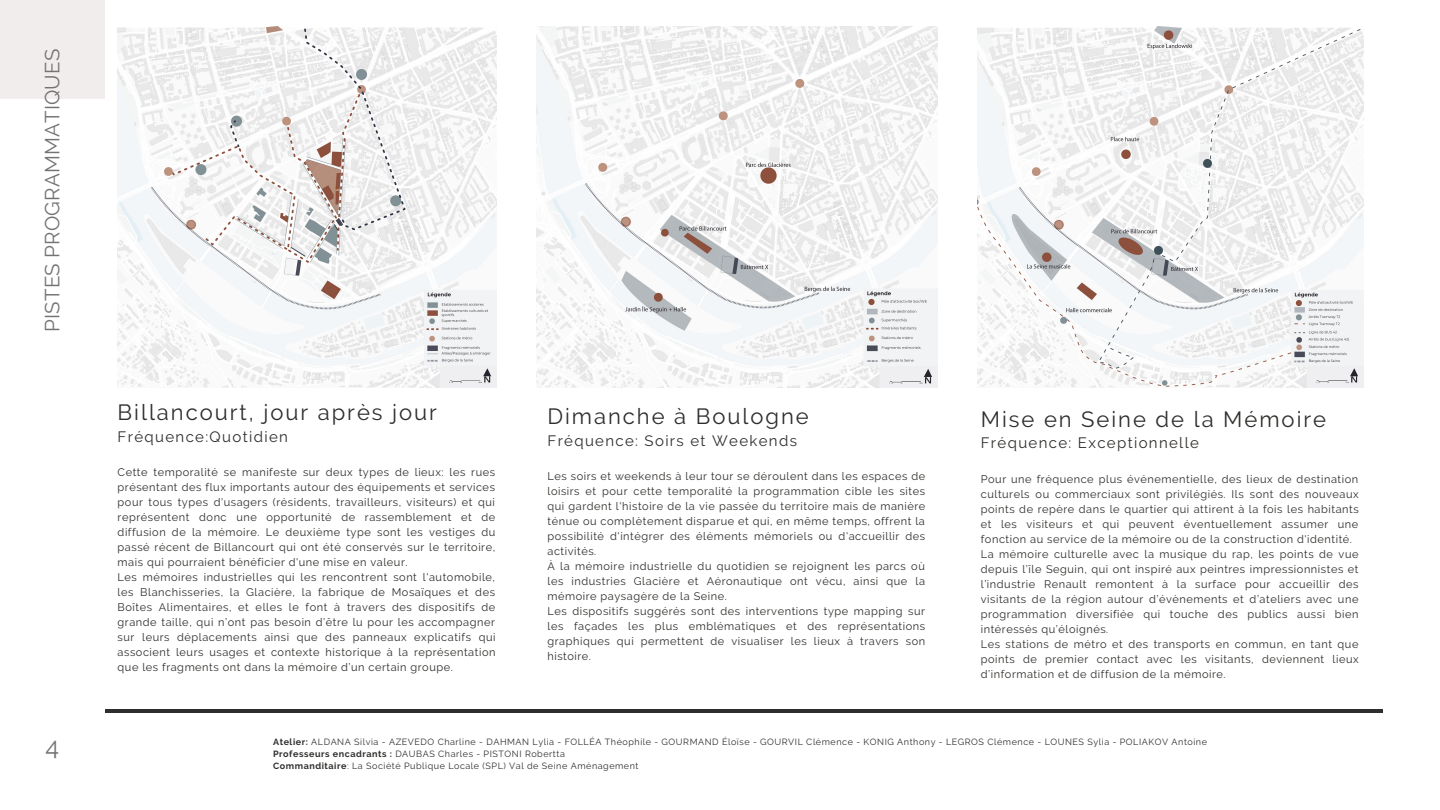
<style>
.page{position:relative;width:1440px;height:810px;background:#fff}
.page>*{position:absolute;margin:0;border:0;box-sizing:border-box;transform-origin:0 0}
.t1{font:25px "Raleway";color:#737373}
.t2{font:22px "Raleway";letter-spacing:.09em;color:#302e2c}
.t3{font:20.4px "Raleway";letter-spacing:.01em;color:#737373}
.t4{font:15px "Raleway";letter-spacing:.09em;color:#302e2c}
.t5{font:11px/15px "Raleway";letter-spacing:.05em;color:#302e2c}
.t6{font:9px/12px "Raleway";letter-spacing:.06em;color:#302e2c}
.s1{font-weight:700}
</style>
<div class="page">
<hr style="left:105px;top:709px;width:1278px;height:4px;background:#302e2c">
<img style="left:118px;top:26px;width:378px;height:362px">
<img style="left:537px;top:26px;width:400px;height:362px">
<img style="left:977px;top:26px;width:387px;height:362px">
<div style="left:0;top:0;width:105px;height:99px;background:#f2eded"></div>
<h3 class="t3" style="left:40px;top:332px;width:284px;rotate:-90deg">PISTES PROGRAMMATIQUES</h3>
<h1 class="t1" style="left:46px;top:731px;width:15px">4</h1>
<h2 class="t2" style="left:118px;top:400px;width:321px">Billancourt, jour après jour</h2>
<h3 class="t4" style="left:118px;top:428px;width:172px">Fréquence:Quotidien</h3>
<p class="t5" style="left:118px;top:465px;width:379px">Cette temporalité se manifeste sur deux types de lieux: les rues présentant des flux importants autour des équipements et services pour tous types d'usagers (résidents, travailleurs, visiteurs) et qui représentent donc une opportunité de rassemblement et de diffusion de la mémoire. Le deuxième type sont les vestiges du passé récent de Billancourt qui ont été conservés sur le territoire, mais qui pourraient bénéficier d'une mise en valeur.<br>Les mémoires industrielles qui les rencontrent sont l'automobile, les Blanchisseries, la Glacière, la fabrique de Mosaïques et des Boîtes Alimentaires, et elles le font à travers des dispositifs de grande taille, qui n’ont pas besoin d’être lu pour les accompagner sur leurs déplacements ainsi que des panneaux explicatifs qui associent leurs usages et contexte historique à la représentation que les fragments ont dans la mémoire d’un certain groupe.</p>
<h2 class="t2" style="left:547px;top:403px;width:263px">Dimanche à Boulogne</h2>
<h3 class="t4" style="left:547px;top:432px;width:251px">Fréquence: Soirs et Weekends</h3>
<p class="t5" style="left:547px;top:468px;width:379px">Les soirs et weekends à leur tour se déroulent dans les espaces de loisirs et pour cette temporalité la programmation cible les sites qui gardent l'histoire de la vie passée du territoire mais de manière ténue ou complètement disparue et qui, en même temps, offrent la possibilité d'intégrer des éléments mémoriels ou d'accueillir des activités.<br>À la mémoire industrielle du quotidien se rejoignent les parcs où les industries Glacière et Aéronautique ont vécu, ainsi que la mémoire paysagère de la Seine.<br>Les dispositifs suggérés sont des interventions type mapping sur les façades les plus emblématiques et des représentations graphiques qui permettent de visualiser les lieux à travers son histoire.</p>
<h2 class="t2" style="left:981px;top:406px;width:347px">Mise en Seine de la Mémoire</h2>
<h3 class="t4" style="left:981px;top:434px;width:220px">Fréquence: Exceptionnelle</h3>
<p class="t5" style="left:981px;top:471px;width:379px">Pour une fréquence plus événementielle, des lieux de destination culturels ou commerciaux sont privilégiés. Ils sont des nouveaux points de repère dans le quartier qui attirent à la fois les habitants et les visiteurs et qui peuvent éventuellement assumer une fonction au service de la mémoire ou de la construction d'identité.<br>La mémoire culturelle avec la musique du rap, les points de vue depuis l’île Seguin, qui ont inspiré aux peintres impressionnistes et l’industrie Renault remontent à la surface pour accueillir des visitants de la région autour d’évènements et d’ateliers avec une programmation diversifiée qui touche des publics aussi bien intéressés qu’éloignés.<br>Les stations de métro et des transports en commun, en tant que points de premier contact avec les visitants, deviennent lieux d’information et de diffusion de la mémoire.</p>
<p class="t6" style="left:273px;top:736px;width:935px"><span class="s1">Atelier:</span> ALDANA Silvia - AZEVEDO Charline - DAHMAN Lylia - FOLLÉA Théophile - GOURMAND Éloïse - GOURVIL Clémence - KONIG Anthony - LEGROS Clémence - LOUNES Sylia - POLIAKOV Antoine<br><span class="s1">Professeurs encadrants :</span> DAUBAS Charles - PISTONI Robertta<br><span class="s1">Commanditaire</span>: La Société Publique Locale (SPL) Val de Seine Aménagement</p>
</div>
